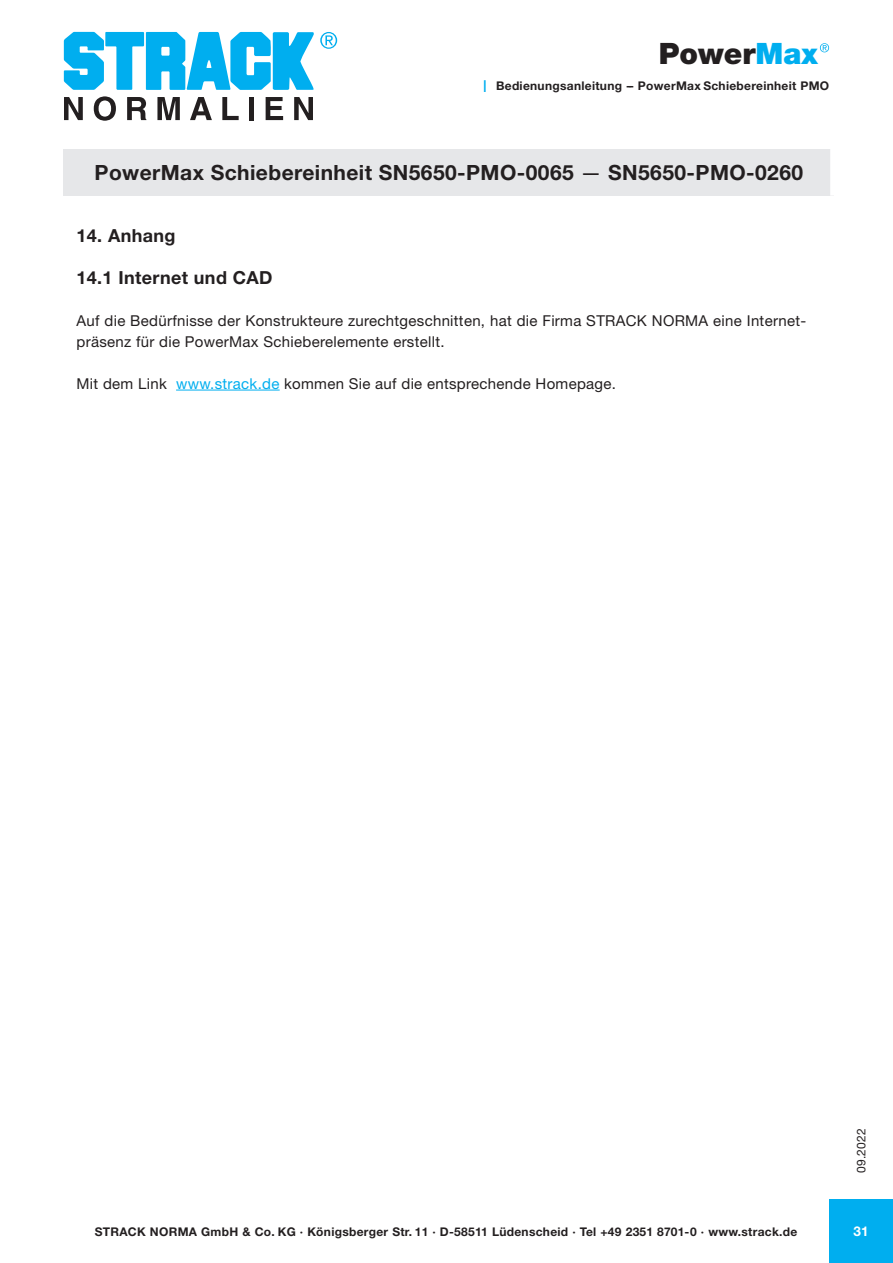
<style>
.page{position:relative;width:893px;height:1263px;background:#fff}
.page>*{position:absolute;margin:0;border:0;box-sizing:border-box;transform-origin:0 0}
.t1{font:900 29.55px "Helvetica Neue LT Std";color:#231f20}
.t2{font:700 21px "Helvetica Neue LT Std";letter-spacing:.02em;color:#231f20}
.t3{font:700 18px "Helvetica Neue LT Std";letter-spacing:.02em;color:#231f20}
.t4{font:15px/21px "Helvetica Neue LT Std";letter-spacing:.02em;color:#231f20}
.t5{font:700 13.5px "Helvetica Neue LT Std";color:#fff}
.t6{font:700 12px "Helvetica Neue LT Std";letter-spacing:.025em;color:#231f20}
.t7{font:12px "Helvetica Neue LT Std";letter-spacing:.03em;color:#231f20}
.s1{color:#00aeef}
.s2{font-weight:400;font-size:16.5px;color:#00aeef}
.s3{font-weight:400}
</style>
<div class="page">
<svg style="left:64px;top:97px;width:19px;height:23px"></svg>
<svg style="left:94px;top:96px;width:22px;height:25px"></svg>
<svg style="left:127px;top:97px;width:19px;height:23px"></svg>
<svg style="left:157px;top:97px;width:23px;height:23px"></svg>
<svg style="left:190px;top:97px;width:22px;height:23px"></svg>
<svg style="left:222px;top:97px;width:17px;height:23px"></svg>
<div style="left:249px;top:97px;width:5px;height:23px;background:#231f20"></div>
<svg style="left:266px;top:97px;width:17px;height:23px"></svg>
<svg style="left:294px;top:97px;width:19px;height:23px"></svg>
<svg style="left:64px;top:32px;width:273px;height:58px"></svg>
<div style="left:829px;top:1199px;width:64px;height:64px;background:#00aeef"></div>
<svg style="left:820px;top:43px;width:9px;height:9px"></svg>
<hr style="left:176px;top:390px;width:104px;height:1px;background:#00aeef">
<div style="left:64px;top:149px;width:770px;height:47px;background:#e6e7e9"></div>
<div style="left:830px;top:149px;width:8px;height:47px;background:#fff"></div>
<h1 class="t1" style="left:659px;top:36px;width:161px">Power<span class="s1">Max</span></h1>
<p class="t6" style="left:483px;top:78px;width:348px"><span class="s2">I</span> Bedienungsanleitung -- PowerMax Schiebereinheit PMO</p>
<p class="t2" style="left:95px;top:159px;width:710px">PowerMax Schiebereinheit SN5650-PMO-0065 <span class="s3">—</span> SN5650-PMO-0260</p>
<p class="t3" style="left:77px;top:224px;width:100px">14. Anhang</p>
<p class="t3" style="left:77px;top:266px;width:197px">14.1 Internet und CAD</p>
<p class="t4" style="left:77px;top:309px;width:731px">Auf die Bedürfnisse der Konstrukteure zurechtgeschnitten, hat die Firma STRACK NORMA eine Internet&shy;präsenz für die PowerMax Schieberelemente erstellt.</p>
<p class="t4" style="left:77px;top:372px;width:541px">Mit dem Link <span class="s1">www.strack.de</span> kommen Sie auf die entsprechende Homepage.</p>
<p class="t7" style="left:854px;top:1173px;width:47px;rotate:-90deg">09.2022</p>
<p class="t6" style="left:95px;top:1224px;width:704px">STRACK NORMA GmbH &amp; Co. KG · Königsberger Str. 11 · D-58511 Lüdenscheid · Tel +49 2351 8701-0 · www.strack.de</p>
<p class="t5" style="left:854px;top:1222px;width:17px">31</p>
</div>
